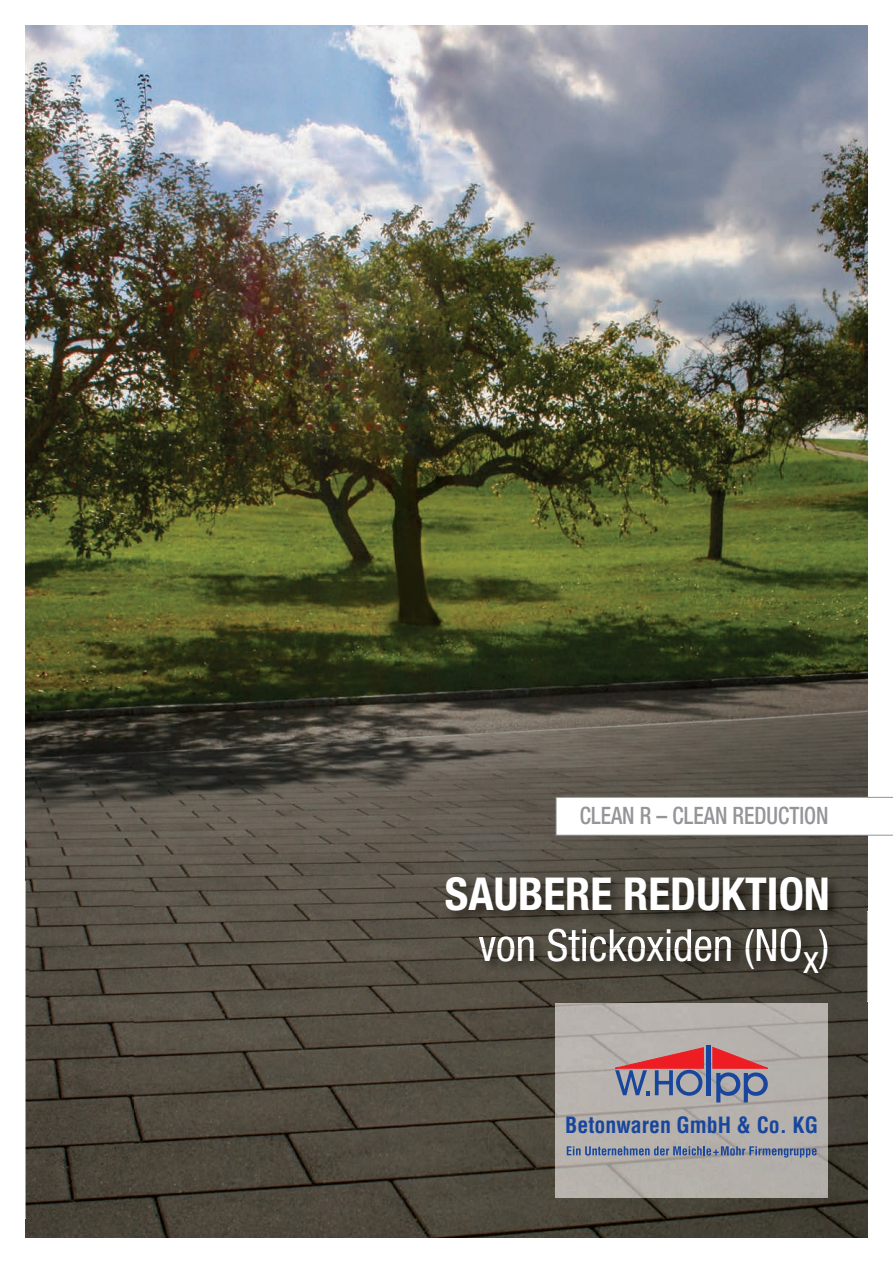
<style>
.page{position:relative;width:893px;height:1263px;background:#fff}
.page>*{position:absolute;margin:0;border:0;box-sizing:border-box;transform-origin:0 0}
.t1{font:700 condensed 45.45px "Helvetica Neue";color:#fff}
.t2{font:condensed 43.8px "Helvetica Neue";color:#fff}
.t3{font:500 condensed 24px "Helvetica Neue";color:#939598;scale:.9 1}
.t4{font:700 condensed 21.9px "Helvetica";color:#18469d}
</style>
<div class="page">
<img style="left:26px;top:26px;width:841px;height:1211px">
<svg style="left:556px;top:797px;width:337px;height:38px"></svg>
<img style="left:556px;top:1003px;width:271px;height:194px">
<hr style="left:706px;top:1045px;width:4px;height:50px;background:#18469d">
<svg style="left:615px;top:1048px;width:88px;height:48px;background:#a57989"></svg>
<svg style="left:713px;top:1047px;width:55px;height:55px;background:#9f7a8b"></svg>
<svg style="left:567px;top:1146px;width:250px;height:11px;background:#7b88a3"></svg>
<img style="left:134px;top:911px;width:734px;height:90px">
<img style="left:203px;top:863px;width:660px;height:86px">
<img style="left:479px;top:929px;width:322px;height:20px">
<img style="left:819px;top:929px;width:8px;height:20px">
<img style="left:25px;top:881px;width:109px;height:337px">
<p class="t3" style="left:580px;top:802px;width:278px">CLEAN R – CLEAN REDUCTION</p>
<h1 class="t1" style="left:445px;top:867px;width:386px">SAUBERE REDUKTION</h1>
<h2 class="t2" style="left:478px;top:920px;width:352px">von Stickoxiden (NO<sub>x</sub>)</h2>
<p class="t4" style="left:565px;top:1111px;width:254px">Betonwaren GmbH &amp; Co. KG</p>
</div>
